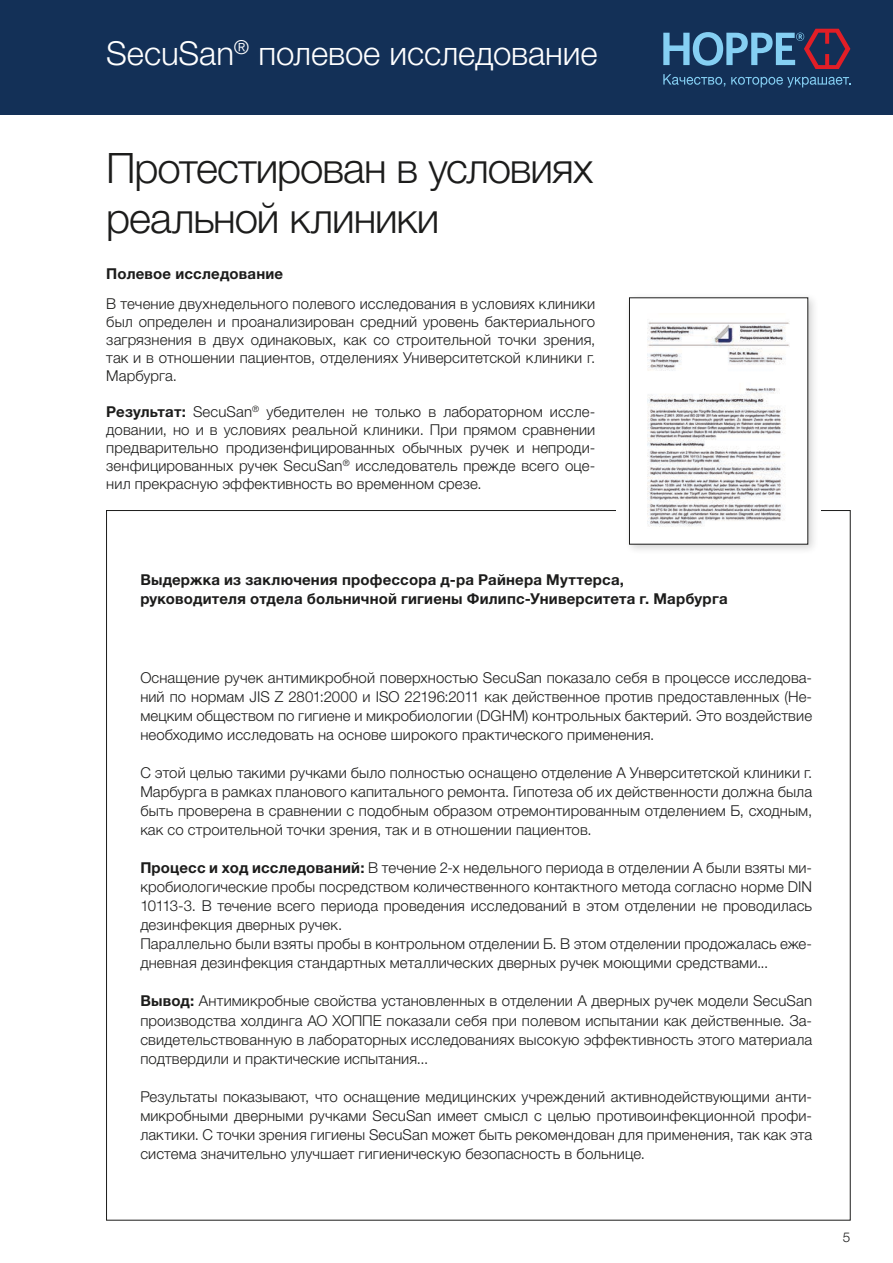
<style>
.page{position:relative;width:893px;height:1263px;background:#fff}
.page>*{position:absolute;margin:0;border:0;box-sizing:border-box;transform-origin:0 0}
.t1{font:300 42px/50.4px "Helvetica Neue LTW1 G";letter-spacing:-.025em;color:#1c1c1b}
.t2{font:300 33px "Helvetica Neue LTW1 G";letter-spacing:-.005em;color:#fff}
.t3{font:300 15px/19px "Helvetica Neue LTW1 G";letter-spacing:.005em;color:#1c1c1b;text-align:justify}
.t4{font:700 15px/19.2px "Helvetica Neue LTW1 G";letter-spacing:.01em;color:#1c1c1b}
.t5{font:300 13.5px "Helvetica Neue LTW1 G";color:#1c1c1b}
.s1{font-weight:700}
</style>
<div class="page">
<div style="left:0;top:0;width:893px;height:115px;background:#133057"></div>
<svg style="left:663px;top:29px;width:187px;height:59px"></svg>
<div style="left:624px;top:292px;width:195px;height:263px;background:#1c1c1b;opacity:.2"></div>
<div style="left:629px;top:298px;width:179px;height:246px;background:#fff"></div>
<img style="left:647px;top:322px;width:143px;height:205px">
<h2 class="t2" style="left:106px;top:33px;width:493px">SecuSan<sup>®</sup> полевое исследование</h2>
<h1 class="t1" style="left:106px;top:143px;width:488px">Протестирован в условиях реальной клиники</h1>
<p class="t4" style="left:106px;top:264px;width:178px">Полевое исследование</p>
<p class="t3" style="left:106px;top:295px;width:490px;line-height:18px">В течение двухнедельного полевого исследования в условиях клиники был определен и проанализирован средний уровень бактериального загрязнения в двух одинаковых, как со строительной точки зрения, так и в отношении пациентов, отделениях Университетской клиники г.<br>Марбурга.</p>
<p class="t3" style="left:106px;top:403px;width:491px;line-height:18px"><span class="s1">Результат:</span> SecuSan<sup>®</sup> убедителен не только в лабораторном иссле&shy;довании, но и в условиях реальной клиники. При прямом сравнении предварительно продизенфицированныx обычныx ручек и непроди&shy;зенфицированных ручек SecuSan<sup>®</sup> исследователь прежде всего оце&shy;нил прекрасную эффективность во временном срезе.</p>
<p class="t4" style="left:140px;top:570px;width:589px">Выдержка из заключения профессора д-ра Райнера Муттерса, руководителя отдела больничной гигиены Филипс-Университета г. Марбурга</p>
<p class="t3" style="left:140px;top:668px;width:673px">Оснащение ручек антимикробной поверхностью SecuSan показало себя в процессе исследова&shy;ний по нормам JIS Z 2801:2000 и ISO 22196:2011 как действенное против предоставленных (Не&shy;мецким обществом по гигиене и микробиологии (DGHM) контрольных бактерий. Это воздействие необходимо исcледовать на основе широкого практического применения.</p>
<p class="t3" style="left:140px;top:763px;width:673px">С этой целью такими ручками было полностью оснащено отделение А Унверситетской клиники г.<br>Марбурга в рамках планового капитального ремонта. Гипотеза об их действенности должна была быть проверена в сравнении с подобным образом отремонтированным отделением Б, сходным, как со строительной точки зрения, так и в отношении пациентов.</p>
<p class="t3" style="left:140px;top:858px;width:673px;text-align:left"><span class="s1">Процесс и ход исследований:</span> В течение 2-х недельного периода в отделении А были взяты ми&shy;кробиологические пробы посредством количественного контактного метода согласно норме DIN 10113-3. В течение всего периода проведения исследований в этом отделении не проводилась дезинфекция дверных ручек.<br>Параллельно были взяты пробы в контрольном отделении Б. В этом отделении продожалась еже&shy;дневная дезинфекция стандартных металлических дверных ручек моющими средствами...</p>
<p class="t3" style="left:140px;top:991px;width:673px"><span class="s1">Вывод:</span> Антимикробные свойства установленных в отделении А дверных ручек модели SecuSan производства холдинга АО ХОППЕ показали себя при полевом испытании как действенные. За&shy;свидетельствованную в лабораторных исследованиях высокую эффективность этого материала подтвердили и практические испытания...</p>
<p class="t3" style="left:140px;top:1087px;width:673px">Результаты показывают, что оснащение медицинских учреждений активнодействующими анти&shy;микробными дверными ручками SecuSan имеет смысл с целью противоинфекционной профи&shy;лактики. С точки зрения гигиены SecuSan может быть рекомендован для применения, так как эта система значительно улучшает гигиеническую безопасность в больнице.</p>
<p class="t5" style="left:843px;top:1229px;width:9px">5</p>
</div>
